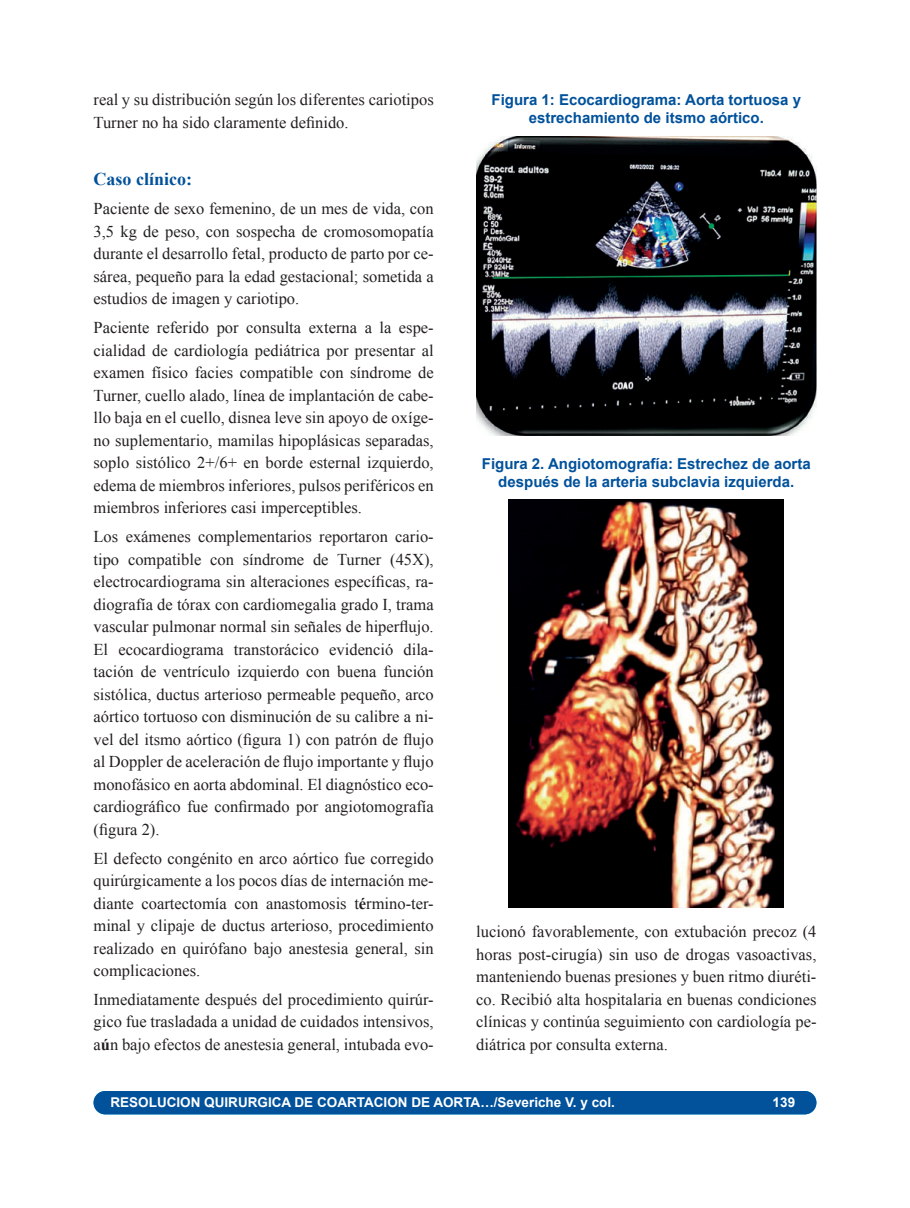
<style>
.page{position:relative;width:910px;height:1208px;background:#fff}
.page>*{position:absolute;margin:0;border:0;box-sizing:border-box;transform-origin:0 0}
.t1{font:700 18px "Times New Roman";color:#01519b}
.t2{font:16.5px/22.5px "Times New Roman";color:#231f20;text-align:justify}
.t3{font:700 15px/18px "Arial";color:#01519b;text-align:center}
.t4{font:700 13.5px "Arial";color:#fff}
.s1{font-weight:700}
</style>
<div class="page">
<div style="left:94px;top:1091px;width:722px;height:22px;background:#01519b;border-radius:11px"></div>
<div style="left:94px;top:1091px;width:722px;height:23px;border:2px solid #01519b;border-radius:11px"></div>
<img style="left:476px;top:136px;width:340px;height:299px">
<img style="left:509px;top:500px;width:275px;height:407px">
<p class="t2" style="left:94px;top:88px;width:342px">real y su distribución según los diferentes cariotipos<br>Turner no ha sido claramente definido.</p>
<p class="t1" style="left:94px;top:169px;width:100px">Caso clínico:</p>
<p class="t2" style="left:94px;top:197px;width:342px">Paciente de sexo femenino, de un mes de vida, con 3,5 kg de peso, con sospecha de cromosomopatía durante el desarrollo fetal, producto de parto por ce&shy;sárea, pequeño para la edad gestacional; sometida a estudios de imagen y cariotipo.</p>
<p class="t2" style="left:94px;top:316px;width:342px">Paciente referido por consulta externa a la espe&shy;cialidad de cardiología pediátrica por presentar al examen físico facies compatible con síndrome de Turner, cuello alado, línea de implantación de cabe&shy;llo baja en el cuello, disnea leve sin apoyo de oxíge&shy;no suplementario, mamilas hipoplásicas separadas, soplo sistólico 2+/6+ en borde esternal izquierdo, edema de miembros inferiores, pulsos periféricos en miembros inferiores casi imperceptibles.</p>
<p class="t2" style="left:94px;top:525px;width:342px">Los exámenes complementarios reportaron cario&shy;tipo compatible con síndrome de Turner (45X), electrocardiograma sin alteraciones específicas, ra&shy;diografía de tórax con cardiomegalia grado I, trama vascular pulmonar normal sin señales de hiperflujo.<br>El ecocardiograma transtorácico evidenció dila&shy;tación de ventrículo izquierdo con buena función sistólica, ductus arterioso permeable pequeño, arco aórtico tortuoso con disminución de su calibre a ni&shy;vel del itsmo aórtico (figura 1) con patrón de flujo al Doppler de aceleración de flujo importante y flujo monofásico en aorta abdominal. El diagnóstico eco&shy;cardiográfico fue confirmado por angiotomografía (figura 2).</p>
<p class="t2" style="left:94px;top:846px;width:342px">El defecto congénito en arco aórtico fue corregido quirúrgicamente a los pocos días de internación me&shy;diante coartectomía con anastomosis t<span class="s1">é</span>rmino-ter&shy;minal y clipaje de ductus arterioso, procedimiento realizado en quirófano bajo anestesia general, sin complicaciones.</p>
<p class="t2" style="left:94px;top:988px;width:342px">Inmediatamente después del procedimiento quirúr&shy;gico fue trasladada a unidad de cuidados intensivos, a<span class="s1">ú</span>n bajo efectos de anestesia general, intubada evo-</p>
<p class="t3" style="left:492px;top:90px;width:311px">Figura 1: Ecocardiograma: Aorta tortuosa y estrechamiento de itsmo aórtico.</p>
<p class="t3" style="left:482px;top:455px;width:330px">Figura 2. Angiotomografía: Estrechez de aorta después de la arteria subclavia izquierda.</p>
<p class="t2" style="left:476px;top:920px;width:342px">lucionó favorablemente, con extubación precoz (4 horas post-cirugía) sin uso de drogas vasoactivas, manteniendo buenas presiones y buen ritmo diuréti&shy;co. Recibió alta hospitalaria en buenas condiciones clínicas y continúa seguimiento con cardiología pe&shy;diátrica por consulta externa.</p>
<p class="t4" style="left:111px;top:1095px;width:506px">RESOLUCIÓN QUIRÚRGICA DE COARTACIÓN DE AORTA…/Severiche V. y col.</p>
<p class="t4" style="left:773px;top:1095px;width:24px">139</p>
</div>
